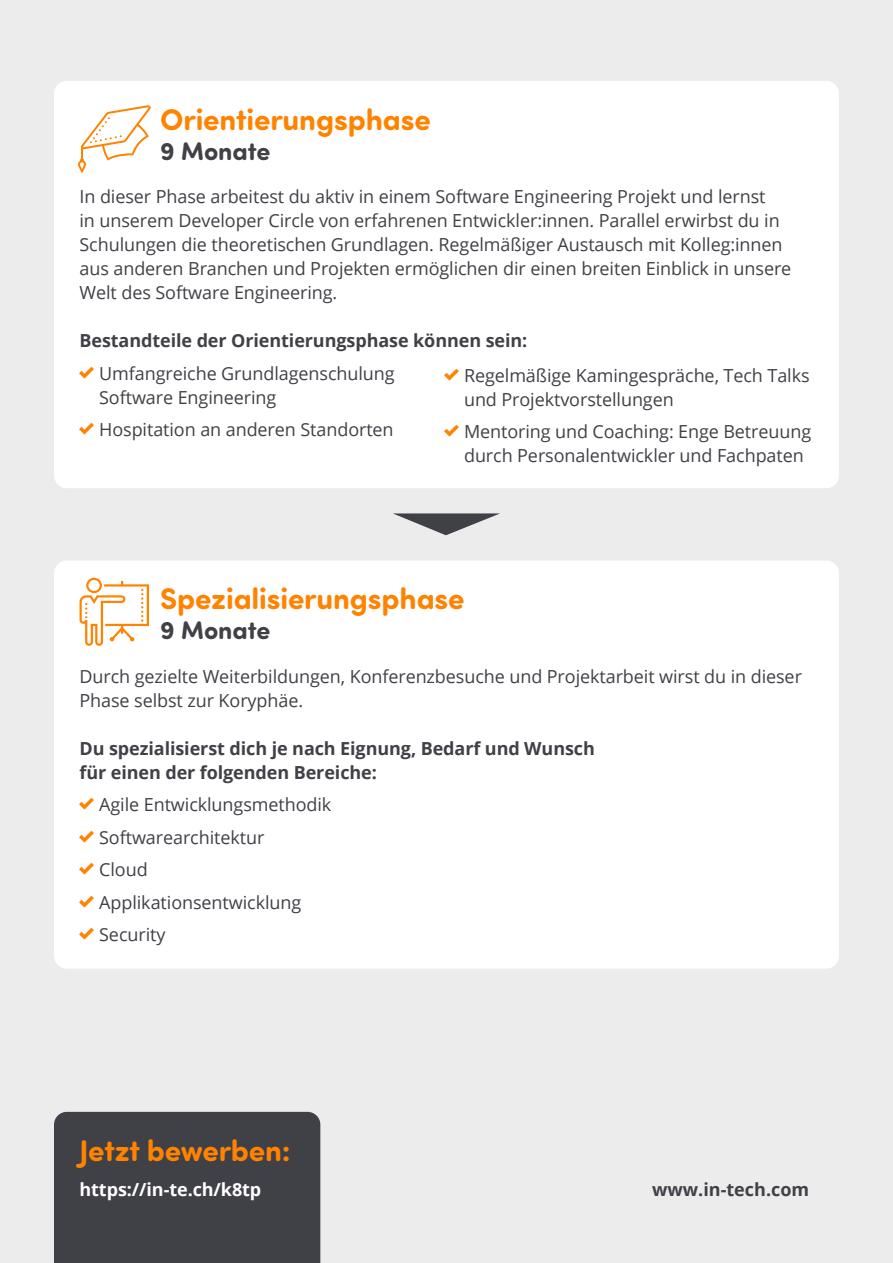
<style>
.page{position:relative;width:893px;height:1263px;background:#ececed}
.page>*{position:absolute;margin:0;border:0;box-sizing:border-box;transform-origin:0 0}
.t1{font:700 30px "Sofia Pro Soft";letter-spacing:-.005em;color:#ff8300}
.t2{font:700 25.5px "Sofia Pro Soft";letter-spacing:-.005em;color:#404047}
.t3{font:18px/24px "Open Sans";letter-spacing:-.005em;color:#404047}
.t4{font:700 18px/24px "Open Sans";letter-spacing:-.005em;color:#404047}
.t5{font:700 18px "Open Sans";letter-spacing:-.005em;color:#fff}
</style>
<div class="page">
<svg style="left:393px;top:513px;width:107px;height:22px"></svg>
<div style="left:54px;top:81px;width:785px;height:407px;background:#fff;border-radius:13px"></div>
<svg style="left:78px;top:105px;width:73px;height:68px"></svg>
<div style="left:54px;top:560px;width:785px;height:409px;background:#fff;border-radius:13px"></div>
<svg style="left:80px;top:578px;width:69px;height:68px"></svg>
<div style="left:54px;top:1112px;width:266px;height:151px;background:#404047"></div>
<h1 class="t1" style="left:160px;top:97px;width:272px">Orientierungsphase</h1>
<h2 class="t2" style="left:160px;top:132px;width:111px">9 Monate</h2>
<p class="t3" style="left:80px;top:184px;width:713px">In dieser Phase arbeitest du aktiv in einem Software Engineering Projekt und lernst<br>in unserem Developer Circle von erfahrenen Entwickler:innen. Parallel erwirbst du in Schulungen die theoretischen Grundlagen. Regelmäßiger Austausch mit Kolleg:innen aus anderen Branchen und Projekten ermöglichen dir einen breiten Einblick in unsere Welt des Software Engineering.</p>
<p class="t4" style="left:80px;top:328px;width:449px">Bestandteile der Orientierungsphase können sein:</p>
<p class="t3" style="left:99px;top:361px;width:297px">Umfangreiche Grundlagenschulung<br>Software Engineering</p>
<p class="t3" style="left:99px;top:417px;width:296px">Hospitation an anderen Standorten</p>
<p class="t3" style="left:464px;top:363px;width:347px">Regelmäßige Kamingespräche, Tech Talks und Projektvorstellungen</p>
<p class="t3" style="left:464px;top:419px;width:349px">Mentoring und Coaching: Enge Betreuung durch Personalentwickler und Fachpaten</p>
<h1 class="t1" style="left:160px;top:577px;width:306px">Spezialisierungsphase</h1>
<h2 class="t2" style="left:160px;top:612px;width:111px">9 Monate</h2>
<p class="t3" style="left:80px;top:664px;width:724px">Durch gezielte Weiterbildungen, Konferenzbesuche und Projektarbeit wirst du in dieser<br>Phase selbst zur Koryphäe.</p>
<p class="t4" style="left:80px;top:736px;width:517px">Du spezialisierst dich je nach Eignung, Bedarf und Wunsch für einen der folgenden Bereiche:</p>
<p class="t3" style="left:99px;top:788px;width:234px;line-height:32.5px">Agile Entwicklungsmethodik<br>Softwarearchitektur<br>Cloud<br>Applikationsentwicklung<br>Security</p>
<h1 class="t1" style="left:80px;top:1128px;width:213px">Jetzt bewerben:</h1>
<p class="t5" style="left:80px;top:1176px;width:183px">https://in-te.ch/k8tp</p>
<p class="t4" style="left:652px;top:1177px;width:159px">www.in-tech.com</p>
</div>
